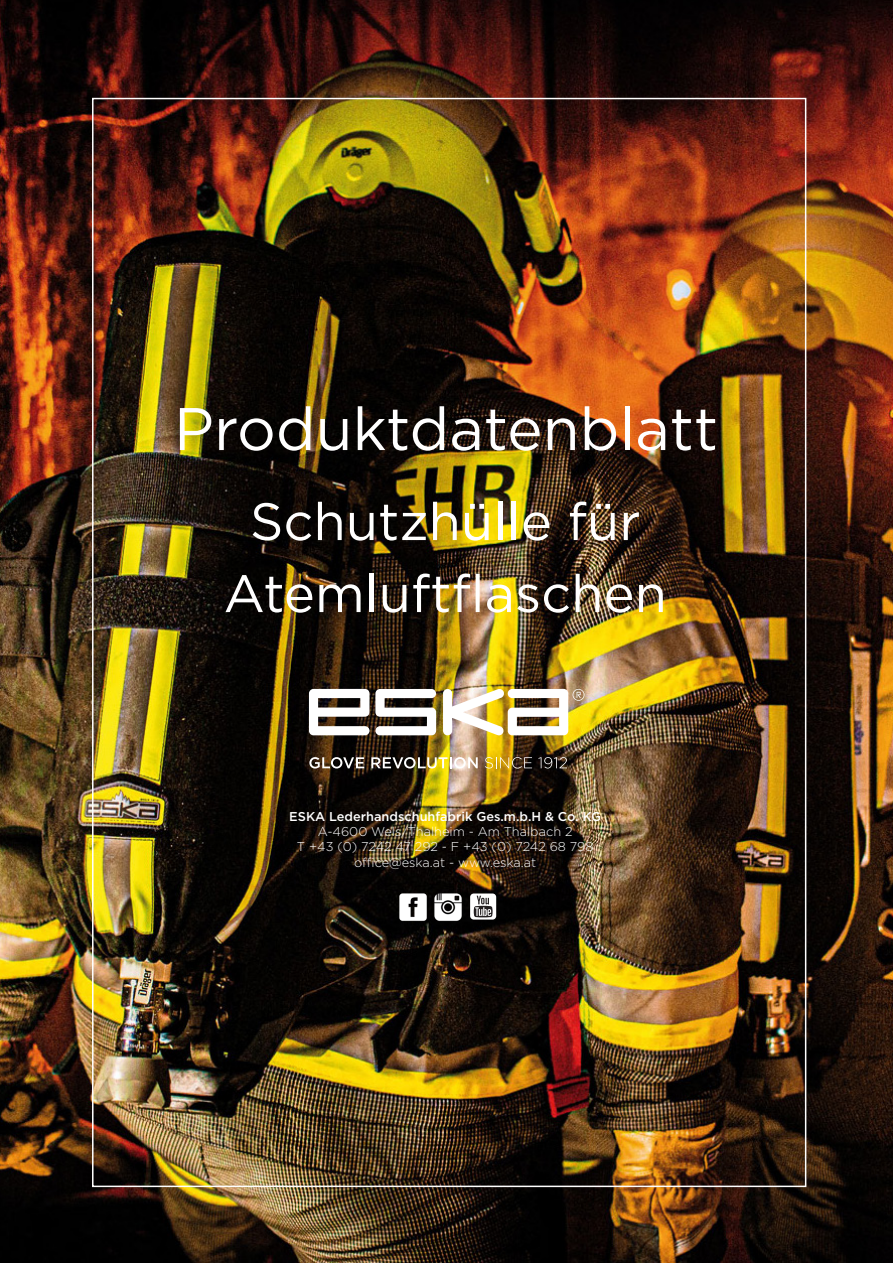
<style>
.page{position:relative;width:893px;height:1263px;background:#fff}
.page>*{position:absolute;margin:0;border:0;box-sizing:border-box;transform-origin:0 0}
.t1{font:60px "Gotham";color:#fff}
.t2{font:52.5px "Gotham";color:#fff}
.t3{font:300 12.75px "Gotham";color:#fff}
.t4{font:500 12.75px "Gotham";color:#fff}
</style>
<div class="page">
<img style="left:0;top:0;width:893px;height:1263px">
<svg style="left:309px;top:757px;width:55px;height:11px"></svg>
<svg style="left:371px;top:757px;width:107px;height:11px"></svg>
<svg style="left:485px;top:757px;width:47px;height:11px"></svg>
<svg style="left:538px;top:757px;width:29px;height:11px"></svg>
<svg style="left:309px;top:689px;width:127px;height:46px"></svg>
<img style="left:443px;top:689px;width:141px;height:46px">
<img style="left:396px;top:890px;width:33px;height:33px">
<img style="left:431px;top:890px;width:34px;height:33px">
<div style="left:470px;top:893px;width:26px;height:26px;background:#fff;border-radius:4px"></div>
<svg style="left:474px;top:896px;width:19px;height:21px"></svg>
<p class="t1" style="left:174px;top:396px;width:546px">Produktdatenblatt</p>
<p class="t2" style="left:250px;top:492px;width:392px">Schutzhülle für</p>
<p class="t2" style="left:223px;top:564px;width:445px">Atemluftflaschen</p>
<p class="t4" style="left:289px;top:809px;width:313px">ESKA Lederhandschuhfabrik Ges.m.b.H &amp; Co. KG</p>
<p class="t3" style="left:318px;top:825px;width:256px">A-4600 Wels/Thalheim - Am Thalbach 2</p>
<p class="t3" style="left:297px;top:840px;width:298px">T +43 (0) 7242 47 292 - F +43 (0) 7242 68 798</p>
<p class="t3" style="left:354px;top:855px;width:184px">office@eska.at - www.eska.at</p>
</div>
